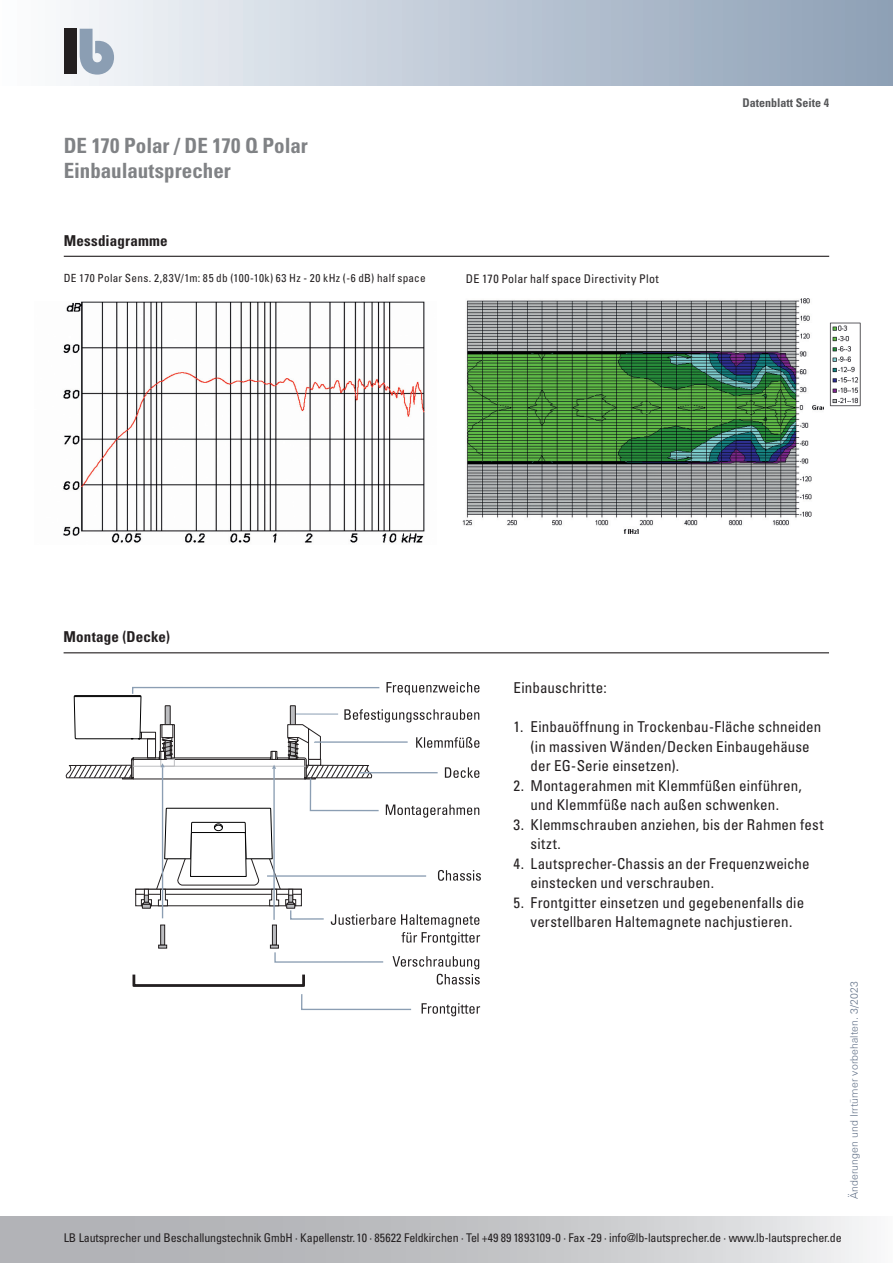
<style>
.page{position:relative;width:893px;height:1263px;background:#fff}
.page>*{position:absolute;margin:0;border:0;box-sizing:border-box;transform-origin:0 0}
.t1{font:700 condensed 21px/25.2px "Univers";letter-spacing:-.005em;color:#808285}
.t2{font:condensed 15px/19.5px "Univers";letter-spacing:.005em;color:#231f20}
.t3{font:700 condensed 15px "Univers";letter-spacing:.01em;color:#231f20}
.t4{font:condensed 12px "Univers";letter-spacing:-.01em;color:#231f20}
.t5{font:condensed 12px "Univers";letter-spacing:.02em;color:#231f20}
.t6{font:700 condensed 12px "Univers";color:#57585a}
.t7{font:condensed 11.25px "Univers";letter-spacing:.025em;color:#231f20}
.t8{font:300 10.5px "Univers Com 45";letter-spacing:.01em;color:#65748a}
</style>
<div class="page">
<div style="left:0;top:0;width:893px;height:85px;background:linear-gradient(to right,#fbfcfe,#8b9eb5)"></div>
<div style="left:64px;top:29px;width:13px;height:45px;background:#231f20"></div>
<svg style="left:80px;top:29px;width:34px;height:46px"></svg>
<svg style="left:0;top:1216px;width:867px;height:47px;background:#c4c5c8"></svg>
<hr style="left:64px;top:256px;width:765px;height:1px;background:#231f20">
<img style="left:63px;top:301px;width:362px;height:242px">
<img style="left:462px;top:298px;width:362px;height:236px">
<img style="left:829px;top:322px;width:32px;height:85px">
<hr style="left:64px;top:652px;width:765px;height:1px;background:#231f20">
<svg style="left:65px;top:682px;width:416px;height:334px"></svg>
<h1 class="t1" style="left:64px;top:133px;width:246px">DE 170 Polar / DE 170 Q Polar<br>Einbaulautsprecher</h1>
<p class="t3" style="left:64px;top:231px;width:105px">Messdiagramme</p>
<p class="t7" style="left:64px;top:271px;width:363px">DE 170 Polar Sens. 2,83V/1m: 85 db (100-10k) 63 Hz - 20 kHz (-6 dB) half space</p>
<p class="t5" style="left:466px;top:271px;width:194px">DE 170 Polar half space Directivity Plot</p>
<p class="t6" style="left:742px;top:96px;width:88px">Datenblatt Seite 4</p>
<p class="t3" style="left:64px;top:628px;width:108px">Montage (Decke)</p>
<p class="t2" style="left:514px;top:678px;width:95px">Einbauschritte:</p>
<p class="t2" style="left:531px;top:717px;width:292px;text-indent:-17px">1. Einbauöffnung in Trockenbau-Fläche schneiden (in massiven Wänden/Decken Einbaugehäuse der EG-Serie einsetzen).</p>
<p class="t2" style="left:514px;top:775px;width:290px;text-align:center">2. Montagerahmen mit Klemmfüßen einführen, und Klemmfüße nach außen schwenken.</p>
<p class="t2" style="left:531px;top:814px;width:294px;text-indent:-17px">3. Klemmschrauben anziehen, bis der Rahmen fest sitzt.</p>
<p class="t2" style="left:531px;top:853px;width:280px;text-indent:-17px">4. Lautsprecher-Chassis an der Frequenzweiche einstecken und verschrauben.</p>
<p class="t2" style="left:514px;top:892px;width:292px;text-align:center">5. Frontgitter einsetzen und gegebenenfalls die verstellbaren Haltemagnete nachjustieren.</p>
<p class="t8" style="left:848px;top:1199px;width:220px;rotate:-90deg">Änderungen und Irrtümer vorbehalten. 3/2023</p>
<p class="t4" style="left:64px;top:1230px;width:779px">LB Lautsprecher und Beschallungstechnik GmbH · Kapellenstr. 10 · 85622 Feldkirchen · Tel +49 89 1893109-0 · Fax -29 · info@lb-lautsprecher.de · www.lb-lautsprecher.de</p>
</div>
